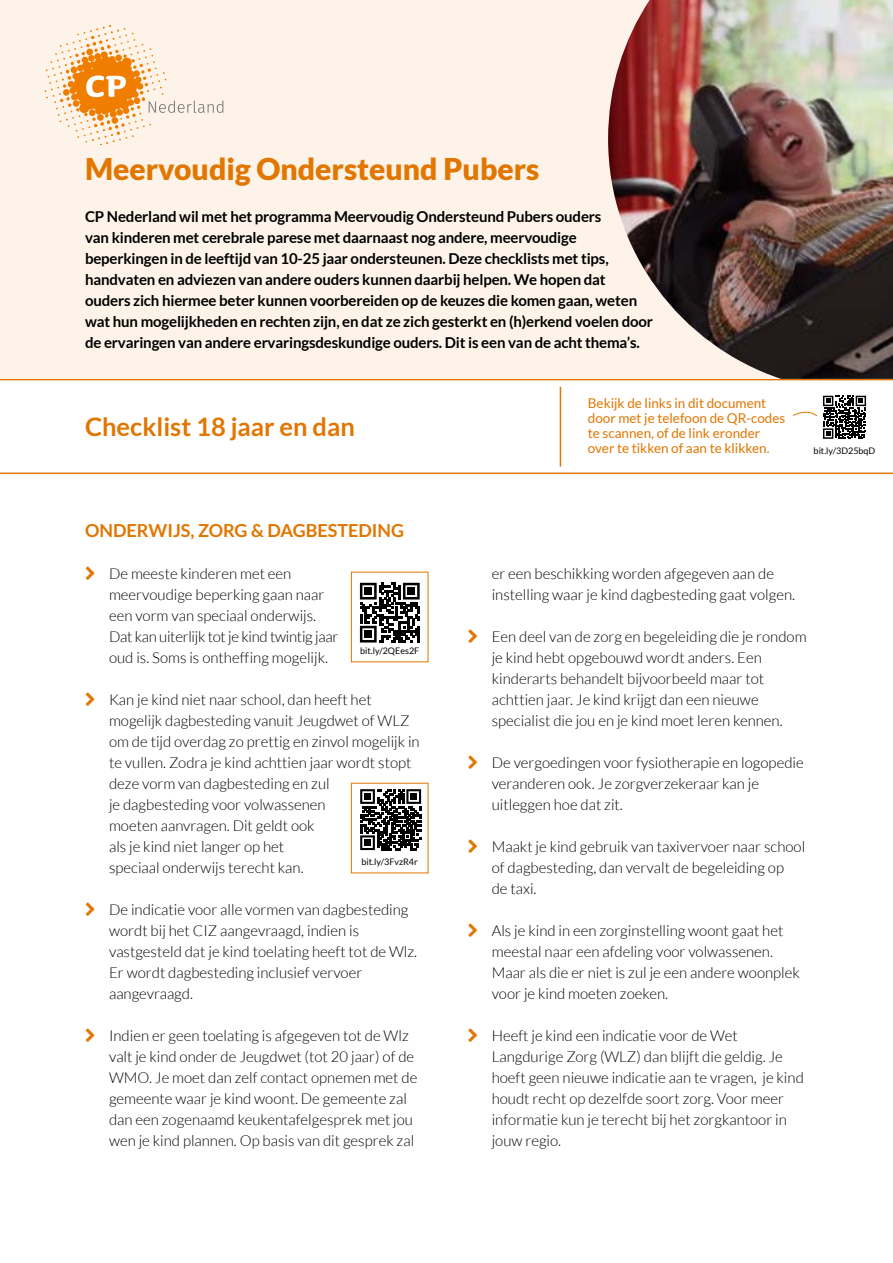
<style>
.page{position:relative;width:893px;height:1263px;background:#fff}
.page>*{position:absolute;margin:0;border:0;box-sizing:border-box;transform-origin:0 0}
.t1{font:900 30px "Lato";color:#e17600}
.t2{font:700 25.5px "Lato";color:#e17600}
.t3{font:700 18px "Lato";color:#e17600}
.t4{font:300 15px/21px "Lato";color:#000}
.t5{font:700 15px/21px "Lato";letter-spacing:-.01em;color:#000}
.t6{font:13.5px/15px "Lato";color:#e17600}
.t7{font:9px "Lato";color:#000}
</style>
<div class="page">
<svg style="left:0;top:379px;width:893px;height:95px"></svg>
<div style="left:0;top:0;width:893px;height:379px;background:#fef3e8"></div>
<img style="left:608px;top:0;width:285px;height:379px">
<svg style="left:45px;top:25px;width:178px;height:120px"></svg>
<svg style="left:360px;top:789px;width:61px;height:61px"></svg>
<div style="left:364px;top:793px;width:7px;height:7px;background:#000"></div>
<div style="left:411px;top:793px;width:6px;height:7px;background:#000"></div>
<div style="left:364px;top:839px;width:7px;height:7px;background:#000"></div>
<svg style="left:360px;top:583px;width:60px;height:59px"></svg>
<div style="left:365px;top:587px;width:7px;height:8px;background:#000"></div>
<div style="left:408px;top:587px;width:7px;height:8px;background:#000"></div>
<div style="left:365px;top:631px;width:7px;height:7px;background:#000"></div>
<svg style="left:820px;top:393px;width:49px;height:48px"></svg>
<svg style="left:793px;top:396px;width:73px;height:43px"></svg>
<h1 class="t1" style="left:85px;top:151px;width:456px">Meervoudig Ondersteund Pubers</h1>
<p class="t5" style="left:85px;top:206px;width:569px">CP Nederland wil met het programma Meervoudig Ondersteund Pubers ouders<br>van kinderen met cerebrale parese met daarnaast nog andere, meervoudige beperkingen in de leeftijd van 10-25 jaar ondersteunen. Deze checklists met tips, handvaten en adviezen van andere ouders kunnen daarbij helpen. We hopen dat ouders zich hiermee beter kunnen voorbereiden op de keuzes die komen gaan, weten wat hun mogelijkheden en rechten zijn, en dat ze zich gesterkt en (h)erkend voelen door de ervaringen van andere ervaringsdeskundige ouders. Dit is een van de acht thema’s.</p>
<h2 class="t2" style="left:85px;top:412px;width:271px">Checklist 18 jaar en dan</h2>
<p class="t6" style="left:588px;top:396px;width:199px">Bekijk de links in dit document door met je telefoon de QR-codes te scannen, of de link eronder over te tikken of aan te klikken.</p>
<p class="t7" style="left:814px;top:445px;width:63px">bit.ly/3D25bqD</p>
<p class="t3" style="left:85px;top:520px;width:321px">ONDERWIJS, ZORG &amp; DAGBESTEDING</p>
<p class="t4" style="left:109px;top:563px;width:231px">De meeste kinderen met een meervoudige beperking gaan naar een vorm van speciaal onderwijs.<br>Dat kan uiterlijk tot je kind twintig jaar oud is. Soms is ontheffing mogelijk.</p>
<p class="t4" style="left:109px;top:689px;width:312px">Kan je kind niet naar school, dan heeft het mogelijk dagbesteding vanuit Jeugdwet of WLZ om de tijd overdag zo prettig en zinvol mogelijk in te vullen. Zodra je kind achttien jaar wordt stopt deze vorm van dagbesteding en zul<br>je dagbesteding voor volwassenen<br>moeten aanvragen. Dit geldt ook<br>als je kind niet langer op het<br>speciaal onderwijs terecht kan.</p>
<p class="t4" style="left:109px;top:899px;width:310px">De indicatie voor alle vormen van dagbesteding wordt bij het CIZ aangevraagd, indien is vastgesteld dat je kind toelating heeft tot de Wlz.<br>Er wordt dagbesteding inclusief vervoer aangevraagd.</p>
<p class="t4" style="left:109px;top:1025px;width:310px">Indien er geen toelating is afgegeven tot de Wlz valt je kind onder de Jeugdwet (tot 20 jaar) of de WMO. Je moet dan zelf contact opnemen met de gemeente waar je kind woont. De gemeente zal dan een zogenaamd keukentafelgesprek met jou wen je kind plannen. Op basis van dit gesprek zal</p>
<p class="t7" style="left:360px;top:646px;width:61px">bit.ly/2QEes2F</p>
<p class="t7" style="left:362px;top:856px;width:58px">bit.ly/3FvzR4r</p>
<p class="t4" style="left:492px;top:563px;width:305px">er een beschikking worden afgegeven aan de instelling waar je kind dagbesteding gaat volgen.</p>
<p class="t4" style="left:492px;top:626px;width:316px">Een deel van de zorg en begeleiding die je rondom je kind hebt opgebouwd wordt anders. Een kinderarts behandelt bijvoorbeeld maar tot achttien jaar. Je kind krijgt dan een nieuwe specialist die jou en je kind moet leren kennen.</p>
<p class="t4" style="left:492px;top:752px;width:313px">De vergoedingen voor fysiotherapie en logopedie veranderen ook. Je zorgverzekeraar kan je uitleggen hoe dat zit.</p>
<p class="t4" style="left:492px;top:836px;width:315px">Maakt je kind gebruik van taxivervoer naar school of dagbesteding, dan vervalt de begeleiding op<br>de taxi.</p>
<p class="t4" style="left:492px;top:920px;width:310px">Als je kind in een zorginstelling woont gaat het meestal naar een afdeling voor volwassenen.<br>Maar als die er niet is zul je een andere woonplek voor je kind moeten zoeken.</p>
<p class="t4" style="left:492px;top:1025px;width:314px">Heeft je kind een indicatie voor de Wet Langdurige Zorg (WLZ) dan blijft die geldig. Je hoeft geen nieuwe indicatie aan te vragen, je kind houdt recht op dezelfde soort zorg. Voor meer informatie kun je terecht bij het zorgkantoor in jouw regio.</p>
</div>
